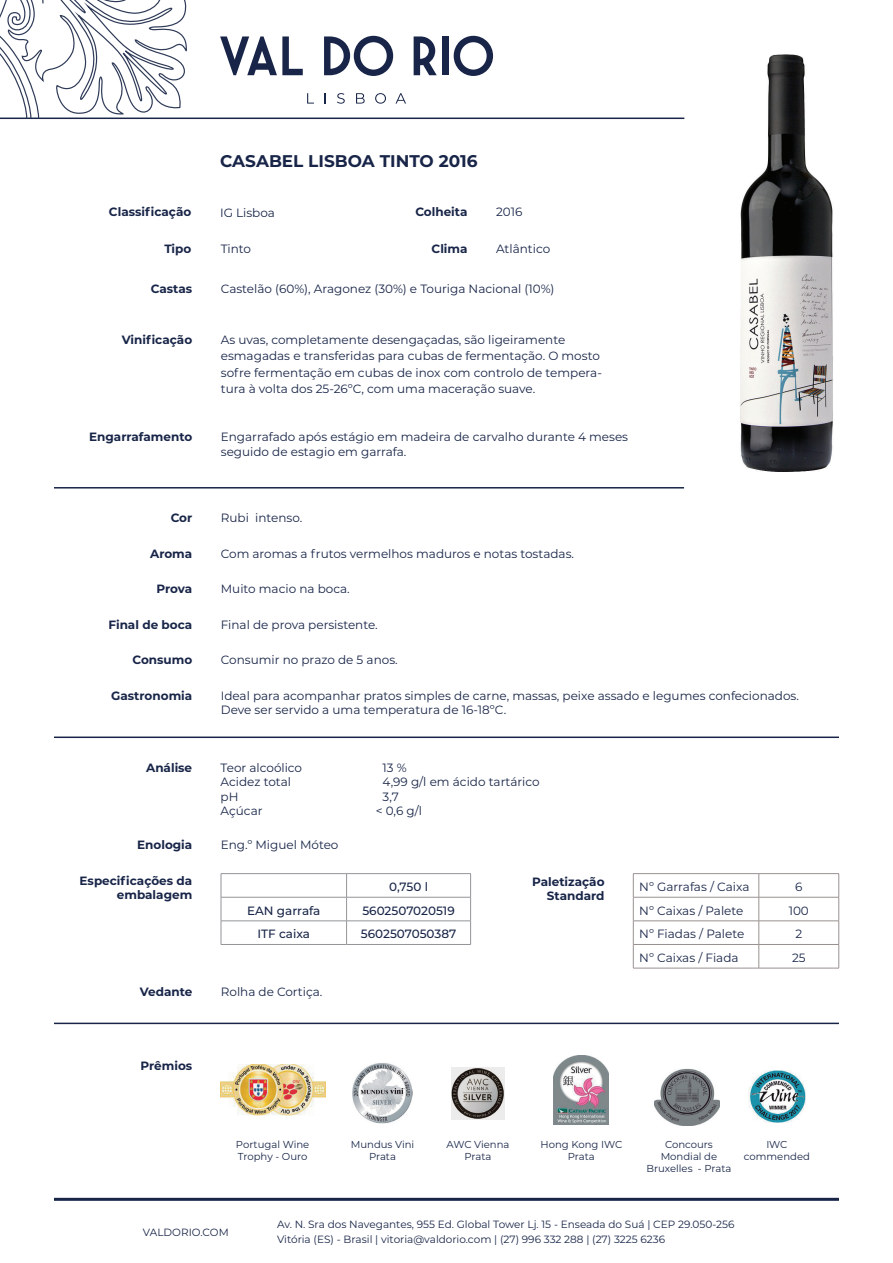
<style>
.page{position:relative;width:893px;height:1263px;background:#fff}
.page>*{position:absolute;margin:0;border:0;box-sizing:border-box;transform-origin:0 0}
.t1{font:700 16.95px "Montserrat";color:#182548}
.t2{font:12px/16.5px "Montserrat";color:#182548}
.t3{font:700 12px/14.4px "Montserrat";color:#182548;text-align:right}
.t4{font:500 12px "Montserrat";color:#182548}
.t5{font:10.5px/15px "Montserrat";color:#182548}
.t6{font:10.05px/12.1px "Montserrat";color:#182548;text-align:center}
</style>
<div class="page">
<hr style="left:221px;top:873px;width:126px;height:1px;background:#939598">
<hr style="left:347px;top:873px;width:124px;height:1px;background:#939598">
<hr style="left:221px;top:897px;width:126px;height:1px;background:#939598">
<hr style="left:347px;top:897px;width:124px;height:1px;background:#939598">
<hr style="left:221px;top:920px;width:126px;height:1px;background:#939598">
<svg style="left:221px;top:874px;width:1px;height:70px"></svg>
<hr style="left:347px;top:920px;width:124px;height:1px;background:#939598">
<svg style="left:346px;top:874px;width:1px;height:70px"></svg>
<svg style="left:470px;top:874px;width:1px;height:70px"></svg>
<hr style="left:221px;top:944px;width:126px;height:1px;background:#939598">
<hr style="left:347px;top:944px;width:124px;height:1px;background:#939598">
<hr style="left:633px;top:873px;width:126px;height:1px;background:#999190">
<hr style="left:759px;top:873px;width:80px;height:1px;background:#999190">
<hr style="left:633px;top:897px;width:126px;height:1px;background:#999190">
<hr style="left:759px;top:897px;width:80px;height:1px;background:#999190">
<hr style="left:633px;top:920px;width:126px;height:1px;background:#999190">
<hr style="left:759px;top:920px;width:80px;height:1px;background:#999190">
<hr style="left:633px;top:944px;width:126px;height:1px;background:#999190">
<svg style="left:633px;top:874px;width:1px;height:94px"></svg>
<hr style="left:759px;top:944px;width:80px;height:1px;background:#999190">
<svg style="left:759px;top:874px;width:1px;height:94px"></svg>
<svg style="left:838px;top:874px;width:1px;height:94px"></svg>
<hr style="left:633px;top:968px;width:126px;height:1px;background:#999190">
<hr style="left:759px;top:968px;width:80px;height:1px;background:#999190">
<hr style="left:0;top:118px;width:684px;height:1px;background:#182548">
<hr style="left:54px;top:487px;width:630px;height:1px;background:#182548">
<hr style="left:54px;top:736px;width:785px;height:2px;background:#182548">
<hr style="left:54px;top:1023px;width:785px;height:1px;background:#182548">
<svg style="left:307px;top:93px;width:7px;height:11px"></svg>
<svg style="left:337px;top:93px;width:8px;height:11px"></svg>
<svg style="left:356px;top:93px;width:9px;height:11px"></svg>
<svg style="left:375px;top:93px;width:11px;height:11px"></svg>
<svg style="left:396px;top:93px;width:10px;height:11px"></svg>
<svg style="left:220px;top:36px;width:83px;height:39px"></svg>
<svg style="left:324px;top:36px;width:69px;height:40px"></svg>
<svg style="left:414px;top:36px;width:23px;height:39px"></svg>
<div style="left:442px;top:36px;width:6px;height:39px;background:#182548"></div>
<svg style="left:454px;top:36px;width:39px;height:40px"></svg>
<svg style="left:0;top:0;width:192px;height:120px"></svg>
<img style="left:749px;top:1070px;width:56px;height:52px">
<img style="left:655px;top:1068px;width:65px;height:57px">
<img style="left:220px;top:1064px;width:105px;height:52px">
<img style="left:353px;top:1063px;width:59px;height:61px">
<img style="left:451px;top:1067px;width:54px;height:53px">
<img style="left:554px;top:1055px;width:55px;height:70px">
<img style="left:740px;top:54px;width:93px;height:418px">
<hr style="left:54px;top:1198px;width:785px;height:3px;background:#182548">
<h1 class="t1" style="left:220px;top:149px;width:259px">CASABEL LISBOA TINTO 2016</h1>
<p class="t3" style="left:109px;top:204px;width:84px">Classificação</p>
<p class="t2" style="left:220px;top:204px;width:56px">IG Lisboa</p>
<p class="t3" style="left:164px;top:241px;width:29px">Tipo</p>
<p class="t2" style="left:221px;top:240px;width:32px">Tinto</p>
<p class="t3" style="left:415px;top:204px;width:54px">Colheita</p>
<p class="t2" style="left:496px;top:203px;width:28px">2016</p>
<p class="t3" style="left:432px;top:241px;width:38px">Clima</p>
<p class="t2" style="left:496px;top:240px;width:56px">Atlântico</p>
<p class="t3" style="left:151px;top:281px;width:43px">Castas</p>
<p class="t2" style="left:221px;top:280px;width:335px">Castelão (60%), Aragonez (30%) e Touriga Nacional (10%)</p>
<p class="t3" style="left:122px;top:331px;width:72px">Vinificação</p>
<p class="t2" style="left:221px;top:331px;width:383px">As uvas, completamente desengaçadas, são ligeiramente esmagadas e transferidas para cubas de fermentação. O mosto sofre fermentação em cubas de inox com controlo de tempera&shy;tura à volta dos 25-26ºC, com uma maceração suave.</p>
<p class="t3" style="left:89px;top:429px;width:105px">Engarrafamento</p>
<p class="t2" style="left:221px;top:430px;width:409px;line-height:14.4px">Engarrafado após estágio em madeira de carvalho durante 4 meses seguido de estagio em garrafa.</p>
<p class="t3" style="left:171px;top:510px;width:23px">Cor</p>
<p class="t3" style="left:150px;top:546px;width:44px">Aroma</p>
<p class="t3" style="left:157px;top:581px;width:37px">Prova</p>
<p class="t3" style="left:109px;top:617px;width:85px">Final de boca</p>
<p class="t2" style="left:221px;top:509px;width:83px">Rubi intenso.</p>
<p class="t2" style="left:221px;top:545px;width:355px">Com aromas a frutos vermelhos maduros e notas tostadas.</p>
<p class="t2" style="left:221px;top:580px;width:130px">Muito macio na boca.</p>
<p class="t2" style="left:221px;top:616px;width:159px">Final de prova persistente.</p>
<p class="t3" style="left:132px;top:652px;width:61px">Consumo</p>
<p class="t2" style="left:221px;top:651px;width:178px">Consumir no prazo de 5 anos.</p>
<p class="t3" style="left:111px;top:688px;width:82px">Gastronomia</p>
<p class="t2" style="left:221px;top:688px;width:580px;line-height:14.4px">Ideal para acompanhar pratos simples de carne, massas, peixe assado e legumes confecionados.<br>Deve ser servido a uma temperatura de 16-18ºC.</p>
<p class="t3" style="left:146px;top:760px;width:48px">Análise</p>
<p class="t2" style="left:221px;top:759px;width:83px">Teor alcoólico</p>
<p class="t2" style="left:383px;top:759px;width:26px">13 %</p>
<p class="t2" style="left:221px;top:773px;width:72px">Acidez total</p>
<p class="t2" style="left:383px;top:773px;width:159px">4,99 g/l em ácido tartárico</p>
<p class="t2" style="left:221px;top:788px;width:19px">pH</p>
<p class="t2" style="left:383px;top:788px;width:18px">3,7</p>
<p class="t2" style="left:221px;top:802px;width:44px">Açúcar</p>
<p class="t2" style="left:376px;top:802px;width:48px">&lt; 0,6 g/l</p>
<p class="t3" style="left:137px;top:837px;width:57px">Enologia</p>
<p class="t2" style="left:221px;top:836px;width:119px">Eng.º Miguel Móteo</p>
<p class="t3" style="left:80px;top:873px;width:114px">Especificações da embalagem</p>
<p class="t3" style="left:532px;top:874px;width:74px">Paletização<br>Standard</p>
<p class="t4" style="left:389px;top:878px;width:40px">0,750 l</p>
<p class="t3" style="left:140px;top:984px;width:54px">Vedante</p>
<p class="t3" style="left:141px;top:1058px;width:53px">Prêmios</p>
<p class="t4" style="left:247px;top:902px;width:75px">EAN garrafa</p>
<p class="t4" style="left:362px;top:902px;width:94px">5602507020519</p>
<p class="t4" style="left:257px;top:926px;width:54px">ITF caixa</p>
<p class="t4" style="left:361px;top:926px;width:97px">5602507050387</p>
<p class="t2" style="left:221px;top:983px;width:103px">Rolha de Cortiça.</p>
<p class="t2" style="left:639px;top:878px;width:112px">Nº Garrafas / Caixa</p>
<p class="t2" style="left:795px;top:878px;width:9px">6</p>
<p class="t2" style="left:639px;top:902px;width:106px">Nº Caixas / Palete</p>
<p class="t2" style="left:789px;top:902px;width:22px">100</p>
<p class="t2" style="left:639px;top:925px;width:106px">Nº Fiadas / Palete</p>
<p class="t2" style="left:795px;top:925px;width:8px">2</p>
<p class="t2" style="left:639px;top:949px;width:101px">Nº Caixas / Fiada</p>
<p class="t2" style="left:792px;top:949px;width:15px">25</p>
<p class="t6" style="left:236px;top:1137px;width:75px;text-align:left">Portugal Wine<br>Trophy - Ouro</p>
<p class="t6" style="left:351px;top:1137px;width:65px">Mundus Vini<br>Prata</p>
<p class="t6" style="left:447px;top:1137px;width:64px">AWC Vienna<br>Prata</p>
<p class="t6" style="left:540px;top:1137px;width:83px">Hong Kong IWC<br>Prata</p>
<p class="t6" style="left:646px;top:1137px;width:86px">Concours<br>Mondial de<br>Bruxelles - Prata</p>
<p class="t6" style="left:744px;top:1137px;width:68px">IWC commended</p>
<p class="t5" style="left:143px;top:1224px;width:87px">VALDORIO.COM</p>
<p class="t5" style="left:277px;top:1216px;width:459px">Av. N. Sra dos Navegantes, 955 Ed. Global Tower Lj. 15 - Enseada do Suá | CEP 29.050-256<br>Vitória (ES) - Brasil | vitoria@valdorio.com | (27) 996 332 288 | (27) 3225 6236</p>
</div>
